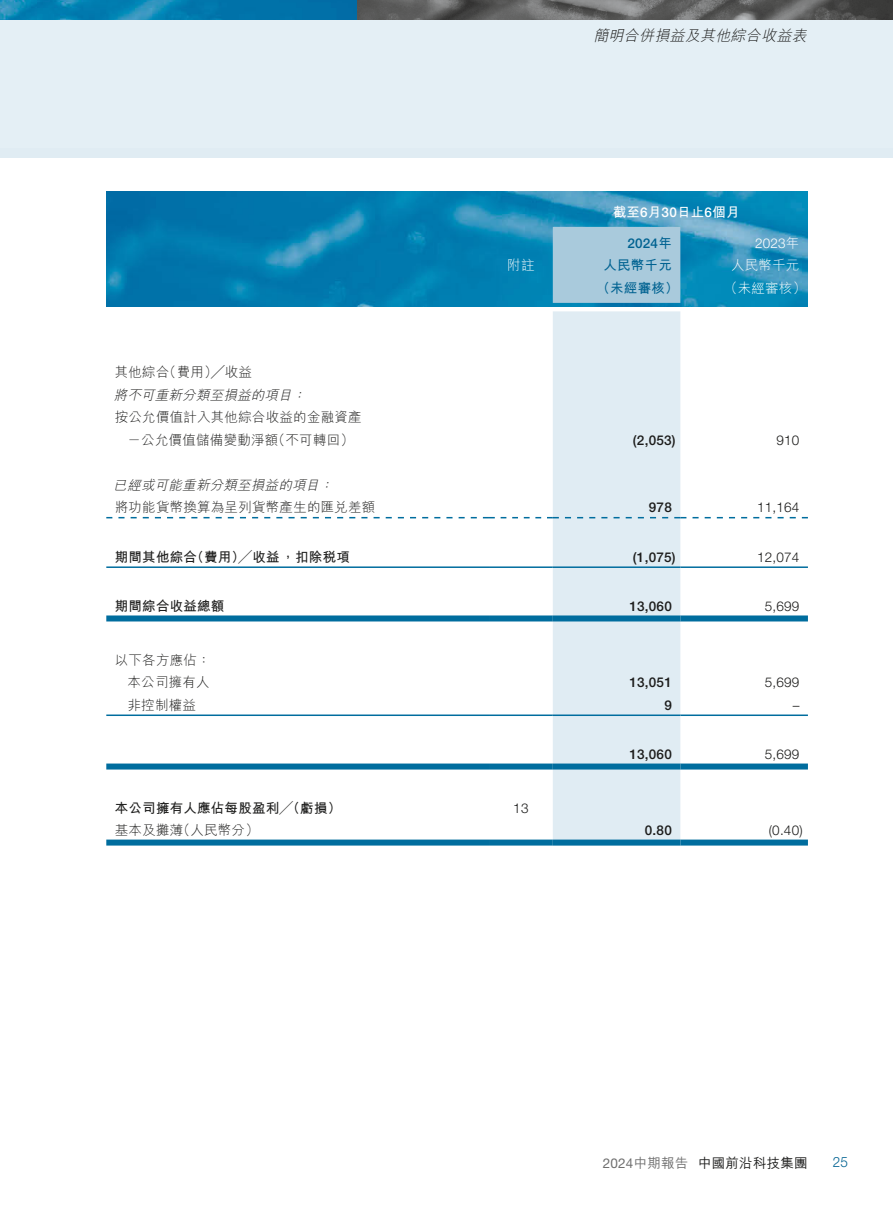
<style>
.page{position:relative;width:893px;height:1212px;background:#fff}
.page>*{position:absolute;margin:0;border:0;box-sizing:border-box;transform-origin:0 0}
.t1{font:italic 300 15px "M Hei HK";color:#1c1c1b}
.t2{font:300 14.25px "Helvetica Neue LT Pro";color:#006291;scale:.95 1}
.t3{font:300 13.5px/22.5px "M Hei HK";letter-spacing:.015em;color:#1c1c1b;text-align:center}
.t4{font:700 13.5px "M Hei HK";letter-spacing:.015em;color:#1c1c1b}
.t5{font:500 13.5px "Helvetica Neue LT Pro";letter-spacing:.015em;color:#1c1c1b}
.t6{font:300 13.5px "Helvetica Neue LT Pro";letter-spacing:.015em;color:#1c1c1b}
.t7{font:italic 300 13.5px "M Hei HK";color:#1c1c1b}
.t8{font:500 13.5px "M Hei HK";letter-spacing:.015em;color:#1c1c1b}
.t9{font:300 13.5px "M Hei HK";letter-spacing:.015em;color:#fff}
.t10{font:700 13.5px "M Hei HK";color:#fff}
.t11{font:700 13.5px "M Hei HK";letter-spacing:.015em;color:#006291}
.t12{font:500 13.5px "Helvetica Neue LT Pro";color:#006291}
.t13{font:300 13.5px "Helvetica Neue LT Pro";color:#fff}
.s1{font-family:"Helvetica Neue LT Pro";font-weight:500}
.s2{font-family:"M Hei HK";font-weight:700}
.s3{font-family:"M Hei HK"}
.s4{font-family:"Helvetica Neue LT Pro";font-weight:400;color:#6f6f6f}
.s5{color:#6f6f6f}
</style>
<div class="page">
<div style="left:0;top:3px;width:893px;height:155px;background:#e0ecf3"></div>
<img style="left:0;top:19px;width:893px;height:1px">
<img style="left:0;top:0;width:357px;height:19px">
<svg style="left:357px;top:0;width:536px;height:19px;background:#606060"></svg>
<img style="left:106px;top:191px;width:702px;height:116px">
<div style="left:553px;top:227px;width:127px;height:76px;background:#a9cadc"></div>
<div style="left:553px;top:311px;width:127px;height:528px;background:#e0ecf3"></div>
<svg style="left:106px;top:517px;width:702px;height:1px"></svg>
<hr style="left:106px;top:566px;width:383px;height:2px;background:#006d9e">
<hr style="left:489px;top:566px;width:64px;height:2px;background:#006d9e">
<hr style="left:553px;top:566px;width:127px;height:2px;background:#006d9e">
<hr style="left:680px;top:566px;width:128px;height:2px;background:#006d9e">
<div style="left:106px;top:615px;width:383px;height:6px;background:#006d9e"></div>
<div style="left:489px;top:615px;width:64px;height:6px;background:#006d9e"></div>
<div style="left:553px;top:615px;width:127px;height:6px;background:#006d9e"></div>
<div style="left:680px;top:615px;width:128px;height:6px;background:#006d9e"></div>
<hr style="left:106px;top:714px;width:383px;height:2px;background:#006d9e">
<hr style="left:489px;top:714px;width:64px;height:2px;background:#006d9e">
<hr style="left:553px;top:714px;width:127px;height:2px;background:#006d9e">
<hr style="left:680px;top:714px;width:128px;height:2px;background:#006d9e">
<div style="left:106px;top:763px;width:383px;height:6px;background:#006d9e"></div>
<div style="left:489px;top:763px;width:64px;height:6px;background:#006d9e"></div>
<div style="left:553px;top:763px;width:127px;height:6px;background:#006d9e"></div>
<div style="left:680px;top:763px;width:128px;height:6px;background:#006d9e"></div>
<div style="left:106px;top:839px;width:383px;height:6px;background:#006d9e"></div>
<div style="left:489px;top:839px;width:64px;height:6px;background:#006d9e"></div>
<div style="left:553px;top:839px;width:127px;height:6px;background:#006d9e"></div>
<div style="left:680px;top:839px;width:128px;height:6px;background:#006d9e"></div>
<p class="t1" style="left:593px;top:25px;width:219px">簡明合併損益及其他綜合收益表</p>
<p class="t10" style="left:613px;top:202px;width:128px">截至<span class="s1">6</span>月<span class="s1">30</span>日止<span class="s1">6</span>個月</p>
<p class="t12" style="left:627px;top:235px;width:46px">2024<span class="s2">年</span></p>
<p class="t13" style="left:755px;top:235px;width:46px">2023<span class="s3">年</span></p>
<p class="t3" style="left:115px;top:361px;width:139px">其他綜合（費用）╱收益</p>
<p class="t7" style="left:114px;top:385px;width:198px">將不可重新分類至損益的項目：</p>
<p class="t3" style="left:115px;top:406px;width:248px">按公允價值計入其他綜合收益的金融資產－公允價值儲備變動淨額（不可轉回）</p>
<p class="t9" style="left:507px;top:256px;width:29px">附註</p>
<p class="t11" style="left:603px;top:255px;width:70px">人民幣千元</p>
<p class="t9" style="left:731px;top:256px;width:70px">人民幣千元</p>
<p class="t11" style="left:596px;top:278px;width:84px">（未經審核）</p>
<p class="t9" style="left:724px;top:278px;width:84px">（未經審核）</p>
<p class="t5" style="left:633px;top:432px;width:44px">(2,053)</p>
<p class="t6" style="left:776px;top:432px;width:24px">910</p>
<p class="t7" style="left:114px;top:475px;width:225px">已經或可能重新分類至損益的項目：</p>
<p class="t3" style="left:115px;top:496px;width:262px">將功能貨幣換算為呈列貨幣產生的匯兌差額</p>
<p class="t5" style="left:649px;top:499px;width:24px">978</p>
<p class="t6" style="left:757px;top:499px;width:44px">11,164</p>
<p class="t4" style="left:115px;top:547px;width:237px">期間其他綜合（費用）╱收益，扣除稅項</p>
<p class="t5" style="left:633px;top:549px;width:44px">(1,075)</p>
<p class="t6" style="left:757px;top:549px;width:44px">12,074</p>
<p class="t4" style="left:115px;top:596px;width:111px">期間綜合收益總額</p>
<p class="t5" style="left:629px;top:598px;width:44px">13,060</p>
<p class="t6" style="left:765px;top:598px;width:36px">5,699</p>
<p class="t3" style="left:115px;top:648px;width:97px;text-align:right">以下各方應佔：本公司擁有人</p>
<p class="t5" style="left:629px;top:674px;width:44px">13,051</p>
<p class="t6" style="left:765px;top:674px;width:36px">5,699</p>
<p class="t3" style="left:128px;top:693px;width:70px">非控制權益</p>
<p class="t5" style="left:664px;top:697px;width:9px">9</p>
<p class="t6" style="left:793px;top:697px;width:8px">–</p>
<p class="t5" style="left:629px;top:746px;width:44px">13,060</p>
<p class="t6" style="left:765px;top:746px;width:36px">5,699</p>
<p class="t4" style="left:115px;top:798px;width:228px">本公司擁有人應佔每股盈利╱（虧損）</p>
<p class="t6" style="left:513px;top:800px;width:17px">13</p>
<p class="t3" style="left:115px;top:819px;width:146px">基本及攤薄（人民幣分）</p>
<p class="t5" style="left:645px;top:822px;width:28px">0.80</p>
<p class="t6" style="left:769px;top:822px;width:35px">(0.40)</p>
<p class="t8" style="left:603px;top:1153px;width:206px"><span class="s4">2024</span><span class="s5">中期報告</span> 中國前沿科技集團</p>
<p class="t2" style="left:833px;top:1153px;width:18px">25</p>
</div>
